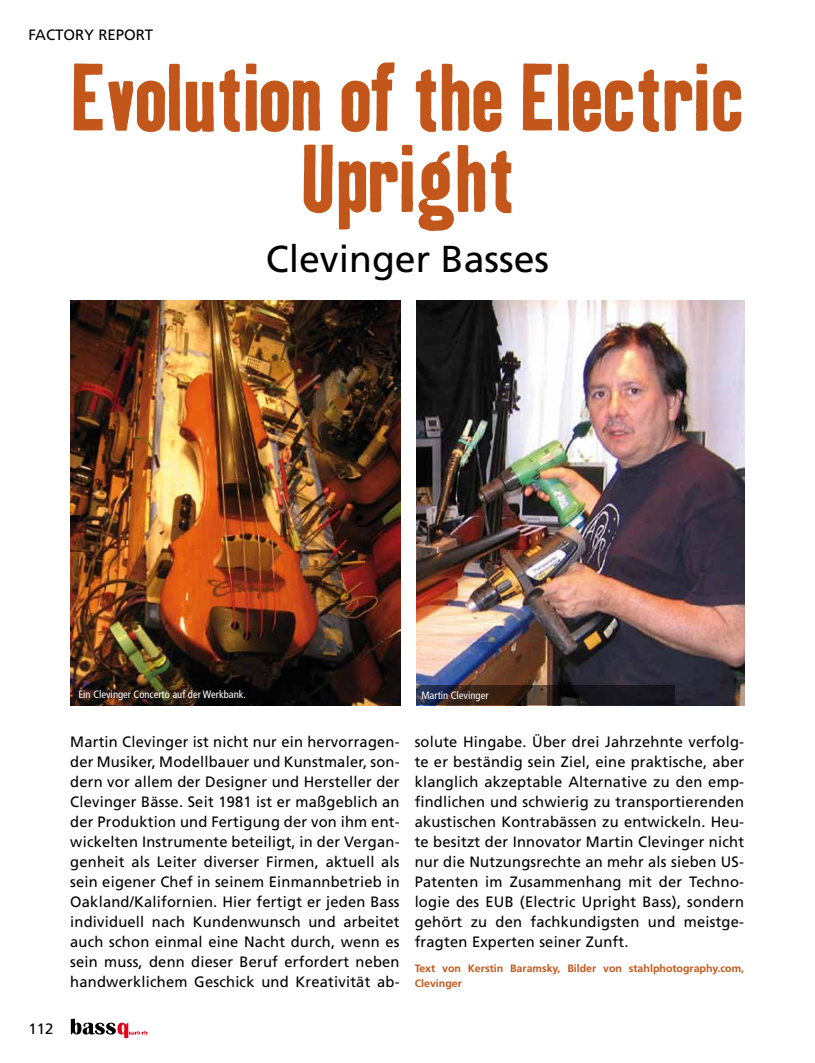
<style>
.page{position:relative;width:815px;height:1063px;background:#fff}
.page>*{position:absolute;margin:0;border:0;box-sizing:border-box;transform-origin:0 0}
.t1{font:92.5px/81.2px "Kipp No 1";color:#c3561a;text-align:center}
.t2{font:37.5px "Frutiger";color:#000}
.t3{font:15px/20px "Frutiger";letter-spacing:.015em;color:#000;text-align:justify}
.t4{font:700 10.62px/15px "Frutiger";color:#c3561a}
.t5{font:condensed 10.62px "Frutiger LT Std";color:#fff}
</style>
<div class="page">
<svg style="left:71px;top:1019px;width:77px;height:19px"></svg>
<img style="left:70px;top:300px;width:331px;height:405px">
<img style="left:416px;top:300px;width:328px;height:405px">
<svg style="left:416px;top:686px;width:258px;height:19px;background:#272021"></svg>
<p class="t3" style="left:28px;top:25px;width:126px">FACTORY REPORT</p>
<h1 class="t1" style="left:71px;top:55px;width:675px">Evolution of the Electric<br>Upright</h1>
<h2 class="t2" style="left:266px;top:237px;width:285px">Clevinger Basses</h2>
<p class="t5" style="left:78px;top:688px;width:169px">Ein Clevinger Concerto auf der Werkbank.</p>
<p class="t5" style="left:421px;top:689px;width:69px">Martin Clevinger</p>
<p class="t3" style="left:28px;top:1019px;width:27px">112</p>
<p class="t3" style="left:70px;top:731px;width:331px">Martin Clevinger ist nicht nur ein hervorragen&shy;der Musiker, Modellbauer und Kunstmaler, son&shy;dern vor allem der Designer und Hersteller der Clevinger Bässe. Seit 1981 ist er maßgeblich an der Produktion und Fertigung der von ihm ent&shy;wickelten Instrumente beteiligt, in der Vergan&shy;genheit als Leiter diverser Firmen, aktuell als sein eigener Chef in seinem Einmannbetrieb in Oakland/Kalifornien. Hier fertigt er jeden Bass individuell nach Kundenwunsch und arbeitet auch schon einmal eine Nacht durch, wenn es sein muss, denn dieser Beruf erfordert neben handwerklichem Geschick und Kreativität ab-</p>
<p class="t3" style="left:415px;top:731px;width:331px">solute Hingabe. Über drei Jahrzehnte verfolg&shy;te er beständig sein Ziel, eine praktische, aber klanglich akzeptable Alternative zu den emp&shy;findlichen und schwierig zu transportierenden akustischen Kontrabässen zu entwickeln. Heu&shy;te besitzt der Innovator Martin Clevinger nicht nur die Nutzungsrechte an mehr als sieben US-Patenten im Zusammenhang mit der Techno&shy;logie des EUB (Electric Upright Bass), sondern gehört zu den fachkundigsten und meistge&shy;fragten Experten seiner Zunft.</p>
<p class="t4" style="left:415px;top:960px;width:331px">Text von Kerstin Baramsky, Bilder von stahlphotography.com,<br>Clevinger</p>
</div>
